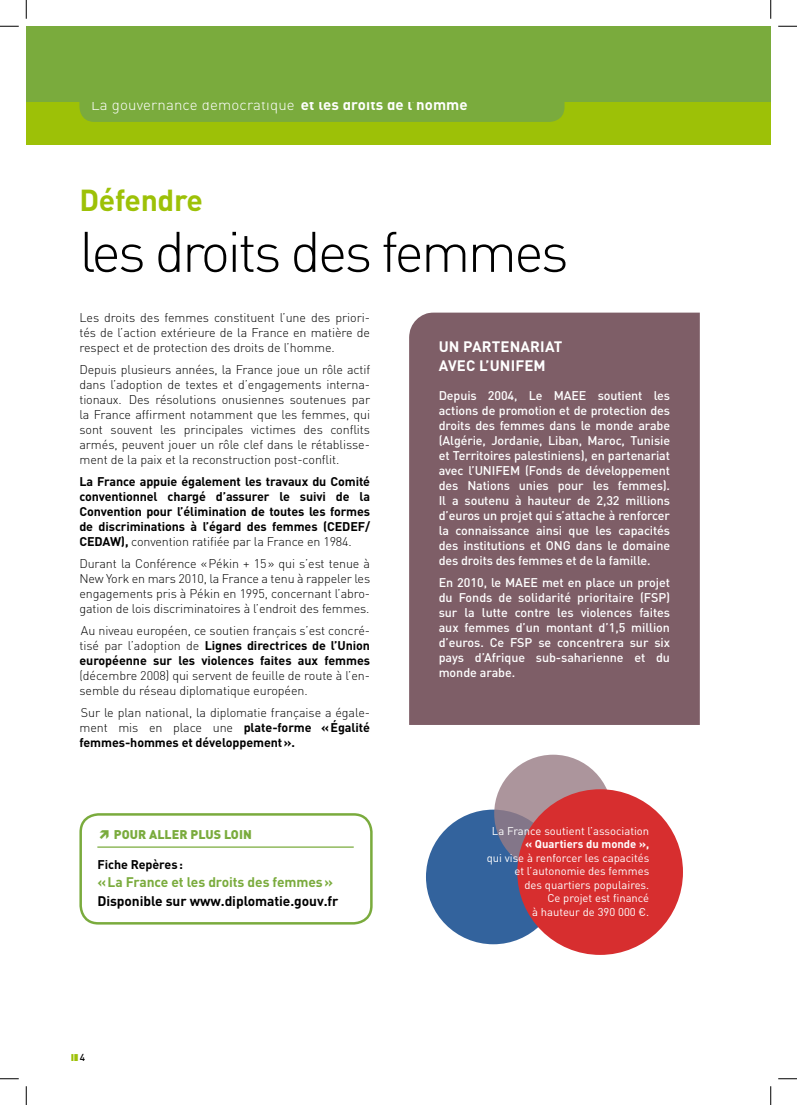
<style>
.page{position:relative;width:797px;height:1105px;background:#fff}
.page>*{position:absolute;margin:0;border:0;box-sizing:border-box;transform-origin:0 0}
.t1{font:300 56.25px "DIN Pro";letter-spacing:-.05em;color:#000}
.t2{font:700 30px "DIN Pro";color:#9dc107}
.t3{font:300 15px "DIN";letter-spacing:.01em;color:#fff}
.t4{font:700 15px/18.8px "DIN Pro";letter-spacing:.01em;color:#fff}
.t5{font:700 13.75px "DIN Pro";letter-spacing:-.005em;color:#000}
.t6{font:700 13.75px "DIN Pro";letter-spacing:-.01em;color:#7aab3d}
.t7{font:300 12.5px/15px "DIN Pro";letter-spacing:-.005em;color:#000;text-align:justify}
.t8{font:500 12.5px/15px "DIN Pro";letter-spacing:-.01em;color:#fff;text-align:justify}
.t9{font:700 12.5px/15px "DIN Pro";letter-spacing:-.01em;color:#000;text-align:justify}
.t10{font:900 12.5px "DIN Pro";letter-spacing:.005em;color:#7aab3d}
.t11{font:11.25px/13.5px "DIN Pro";color:#fff;text-align:right}
.t12{font:700 11.25px "DIN Pro";color:#fff}
.t13{font:500 10px "DIN";color:#000}
.s1{font-weight:700}
.s2{font-weight:300}
.s3{color:#9dc107}
</style>
<div class="page">
<div style="left:26px;top:100px;width:744px;height:44px;background:#9dc107"></div>
<div style="left:79px;top:79px;width:485px;height:43px;background:#7aab3d;border-radius:15px"></div>
<div style="left:26px;top:26px;width:744px;height:76px;background:#7aab3d"></div>
<div style="left:409px;top:313px;width:290px;height:412px;background:#7e5e67"></div>
<svg style="left:384px;top:288px;width:50px;height:49px"></svg>
<div style="left:426px;top:810px;width:134px;height:134px;background:#33639d;border-radius:50%"></div>
<svg style="left:494px;top:755px;width:118px;height:117px;background:#a38e98"></svg>
<div style="left:517px;top:789px;width:166px;height:166px;background:#d72e2f;border-radius:50%"></div>
<hr style="left:97px;top:846px;width:257px;height:2px;background:#7aab3d">
<div style="left:79px;top:813px;width:293px;height:111px;border:2px solid #7aab3d;border-radius:18px"></div>
<svg style="left:0;top:25px;width:19px;height:2px"></svg>
<svg style="left:778px;top:25px;width:19px;height:2px"></svg>
<svg style="left:0;top:1078px;width:19px;height:1px"></svg>
<svg style="left:778px;top:1078px;width:19px;height:1px"></svg>
<svg style="left:25px;top:0;width:2px;height:19px"></svg>
<svg style="left:25px;top:1086px;width:2px;height:19px"></svg>
<svg style="left:770px;top:0;width:1px;height:19px"></svg>
<svg style="left:770px;top:1086px;width:1px;height:19px"></svg>
<p class="t3" style="left:91px;top:95px;width:378px">La gouvernance démocratique <span class="s1">et les droits de l’homme</span></p>
<h2 class="t2" style="left:79px;top:179px;width:125px">Défendre</h2>
<h1 class="t1" style="left:79px;top:213px;width:490px">les droits des femmes</h1>
<p class="t7" style="left:79px;top:309px;width:292px">Les droits des femmes constituent l’une des priori&shy;tés de l’action extérieure de la France en matière de respect et de protection des droits de l’homme.</p>
<p class="t7" style="left:79px;top:361px;width:292px">Depuis plusieurs années, la France joue un rôle actif dans l’adoption de textes et d’engagements interna&shy;tionaux. Des résolutions onusiennes soutenues par la France affirment notamment que les femmes, qui sont souvent les principales victimes des conflits armés, peuvent jouer un rôle clef dans le rétablisse&shy;ment de la paix et la reconstruction post-conflit.</p>
<p class="t9" style="left:79px;top:474px;width:292px">La France appuie également les travaux du Comité conventionnel chargé d’assurer le suivi de la Convention pour l’élimination de toutes les formes de discriminations à l’égard des femmes (CEDEF</p>
<p class="t9" style="left:365px;top:519px;width:7px">/</p>
<p class="t7" style="left:79px;top:530px;width:292px;line-height:22.1px;text-indent:31px"><span class="s1">W),</span> convention ratifiée par la France en 1984.<br>Durant la Conférence «Pékin + 15» qui s’est tenue à</p>
<p class="t7" style="left:79px;top:571px;width:292px">New York en mars 2010, la France a tenu à rappeler les engagements pris à Pékin en 1995, concernant l’abro&shy;gation de lois discriminatoires à l’endroit des femmes.</p>
<p class="t9" style="left:79px;top:623px;width:292px"><span class="s2">Au niveau européen, ce soutien français s’est concré&shy;tisé par l’adoption de</span> Lignes directrices de l’Union européenne sur les violences faites aux femmes</p>
<p class="t7" style="left:79px;top:668px;width:292px">(décembre 2008) qui servent de feuille de route à l’en&shy;semble du réseau diplomatique européen.</p>
<p class="t7" style="left:79px;top:705px;width:292px">Sur le plan national, la diplomatie française a égale&shy;ment mis en place une <span class="s1">plate-forme «Égalité femmes-hommes et développement».</span></p>
<p class="t9" style="left:79px;top:534px;width:9px">CEDA</p>
<p class="t10" style="left:114px;top:826px;width:139px">POUR ALLER PLUS LOIN</p>
<p class="t9" style="left:97px;top:856px;width:87px">Fiche Repères:</p>
<p class="t6" style="left:97px;top:873px;width:237px">«La France et les droits des femmes»</p>
<p class="t5" style="left:97px;top:891px;width:243px">Disponible sur www.diplomatie.gouv.fr</p>
<p class="t13" style="left:71px;top:1051px;width:16px"><span class="s3">❙❚</span>4</p>
<p class="t4" style="left:439px;top:337px;width:125px">Un partenariat avec l’UNIFE</p>
<p class="t4" style="left:533px;top:356px;width:14px">M</p>
<p class="t8" style="left:439px;top:388px;width:233px">Depuis 2004, Le MAEE soutient les actions de promotion et de protection des droits des femmes dans le monde arabe (Algérie, Jordanie, Liban, Maroc, Tunisie et Territoires palestiniens), en partenariat avec l’UNIFEM (Fonds de développement des Nations unies pour les femmes).<br>Il a soutenu à hauteur de 2,32 millions d’euros un projet qui s’attache à renforcer la connaissance ainsi que les capacités des institutions et ONG dans le domaine des droits des femmes et de la famille.</p>
<p class="t8" style="left:439px;top:575px;width:233px">En 2010, le MAEE met en place un projet du Fonds de solidarité prioritaire (FSP) sur la lutte contre les violences faites aux femmes d’un montant d’1,5 million d’euros. Ce FSP se concentrera sur six pays d’Afrique sub-saharienne et du monde arabe.</p>
<p class="t11" style="left:492px;top:823px;width:159px">La France soutient l’association</p>
<p class="t12" style="left:525px;top:836px;width:126px">« Quartiers du monde »,</p>
<p class="t11" style="left:487px;top:850px;width:164px">qui vise à renforcer les capacités et l’autonomie des femmes<br>des quartiers populaires.<br>Ce projet est financé<br>à hauteur de 390 000 €.</p>
</div>
